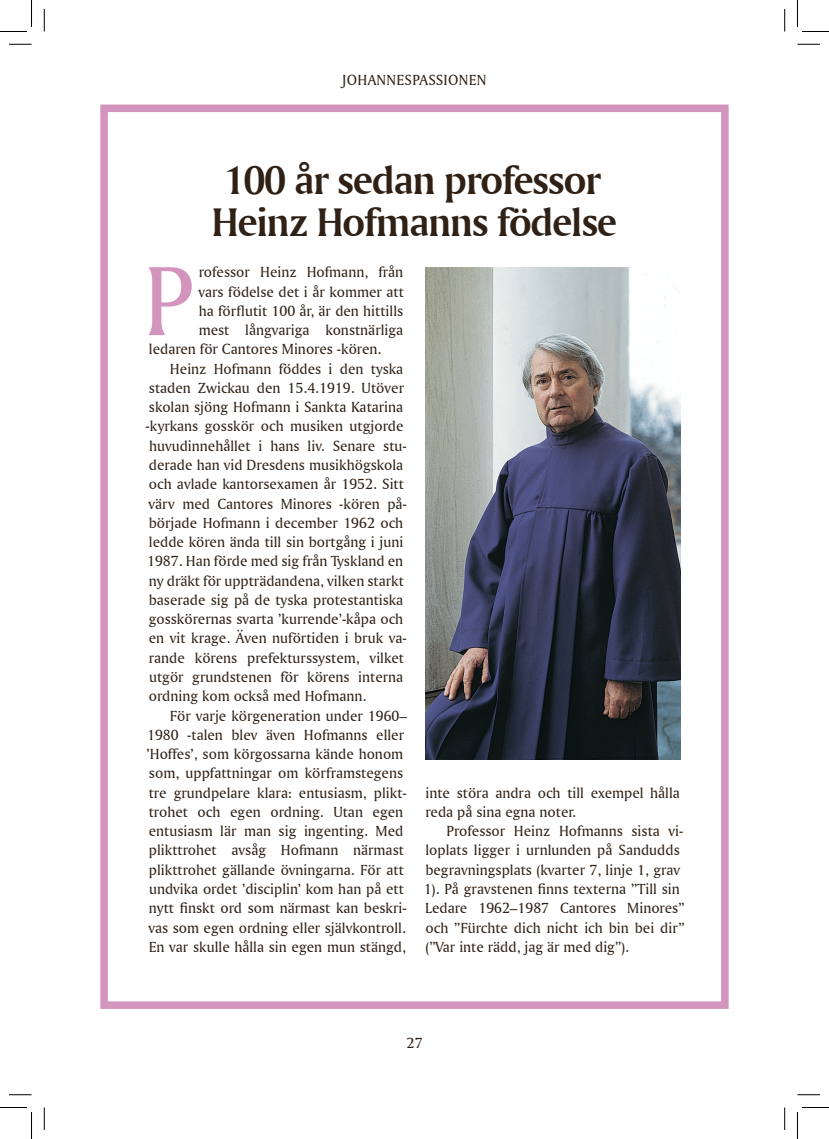
<style>
.page{position:relative;width:829px;height:1139px;background:#fff}
.page>*{position:absolute;margin:0;border:0;box-sizing:border-box;transform-origin:0 0}
.AAA_0A0_Anfangi{font:103.65px "Amerigo BT Roman A";color:#d394be}
.BAA_B00_Otsikko_A_M{font:42px/42px "Amerigo BT Bold A";letter-spacing:-.025em;color:#2f2116}
.AAA_A00_Leipätekstin{font:15.3px/19.2px "Amerigo BT Roman A";color:#2f2116}
.AAA_0A0_Anfangi-2{font:15.3px "Amerigo BT Roman A";color:#2f2116}
</style>
<div class="page">
<div style="left:100px;top:105px;width:628px;height:904px;border:8px solid #d394be"></div>
<img style="left:425px;top:268px;width:255px;height:491px">
<svg style="left:9px;top:44px;width:23px;height:1px"></svg>
<svg style="left:797px;top:44px;width:22px;height:1px"></svg>
<svg style="left:9px;top:1094px;width:23px;height:1px"></svg>
<svg style="left:797px;top:1094px;width:22px;height:1px"></svg>
<svg style="left:44px;top:9px;width:1px;height:22px"></svg>
<svg style="left:44px;top:1107px;width:1px;height:23px"></svg>
<svg style="left:784px;top:9px;width:1px;height:22px"></svg>
<svg style="left:784px;top:1107px;width:1px;height:23px"></svg>
<svg style="left:0;top:0;width:32px;height:32px"></svg>
<svg style="left:0;top:1107px;width:32px;height:32px"></svg>
<svg style="left:797px;top:0;width:31px;height:32px"></svg>
<svg style="left:797px;top:1107px;width:31px;height:32px"></svg>
<p class="AAA_A00_Leipätekstin" style="left:342px;top:70px;width:15px">Johannespassionen</p>
<p class="BAA_B00_Otsikko_A_M" style="left:212px;top:158px;width:406px">100 år sedan professor<br>Heinz Hofmanns födelse</p>
<p class="AAA_0A0_Anfangi" style="left:143px;top:238px;width:52px">P</p>
<p class="AAA_0A0_Anfangi-2" style="left:199px;top:263px;width:206px">rofessor Heinz Hofmann, från</p>
<p class="AAA_0A0_Anfangi-2" style="left:198px;top:282px;width:207px">vars födelse det i år kommer att</p>
<p class="AAA_0A0_Anfangi-2" style="left:199px;top:301px;width:206px">ha förflutit 100 år, är den hittills</p>
<p class="AAA_0A0_Anfangi-2" style="left:199px;top:321px;width:206px">mest långvariga konstnärliga</p>
<p class="AAA_0A0_Anfangi-2" style="left:149px;top:340px;width:234px">ledaren för Cantores Minores -kören.</p>
<p class="AAA_A00_Leipätekstin" style="left:146px;top:359px;width:262px;text-indent:24px">Heinz Hofmann föddes i den tyska staden Zwickau den 15.4.1919. Utöver skolan sjöng Hofmann i Sankta Katarina -kyrkans gosskör och musiken utgjorde huvudinnehållet i hans liv. Senare stu&shy;derade han vid Dresdens musikhögskola och avlade kantorsexamen år 1952. Sitt värv med Cantores Minores -kören på&shy;började Hofmann i december 1962 och ledde kören ända till sin bortgång i juni 1987. Han förde med sig från Tyskland en ny dräkt för uppträdandena, vilken starkt baserade sig på de tyska protestantiska gosskörernas svarta ’kurrende’-kåpa och en vit krage. Även nuförtiden i bruk va&shy;rande körens prefekturssystem, vilket utgör grundstenen för körens interna ordning kom också med Hofmann.</p>
<p class="AAA_A00_Leipätekstin" style="left:146px;top:705px;width:262px;text-indent:23px">För varje körgeneration under 1960– 1980 -talen blev även Hofmanns eller ’Hoffes’, som körgossarna kände honom som, uppfattningar om körframstegens tre grundpelare klara: entusiasm, plikt&shy;trohet och egen ordning. Utan egen entusiasm lär man sig ingenting. Med plikttrohet avsåg Hofmann närmast plikttrohet gällande övningarna. För att undvika ordet ’disciplin’ kom han på ett nytt finskt ord som närmast kan beskri&shy;vas som egen ordning eller självkontroll.<br>En var skulle hålla sin egen mun stängd,</p>
<p class="AAA_A00_Leipätekstin" style="left:425px;top:782px;width:256px">inte störa andra och till exempel hålla reda på sina egna noter.</p>
<p class="AAA_A00_Leipätekstin" style="left:423px;top:821px;width:262px;text-indent:23px">Professor Heinz Hofmanns sista vi&shy;loplats ligger i urnlunden på Sandudds begravningsplats (kvarter 7, linje 1, grav 1). På gravstenen finns texterna ”Till sin Ledare 1962–1987 Cantores Minores” och ”Fürchte dich nicht ich bin bei dir” (”Var inte rädd, jag är med dig”).</p>
<p class="AAA_A00_Leipätekstin" style="left:406px;top:1033px;width:18px">27</p>
</div>
